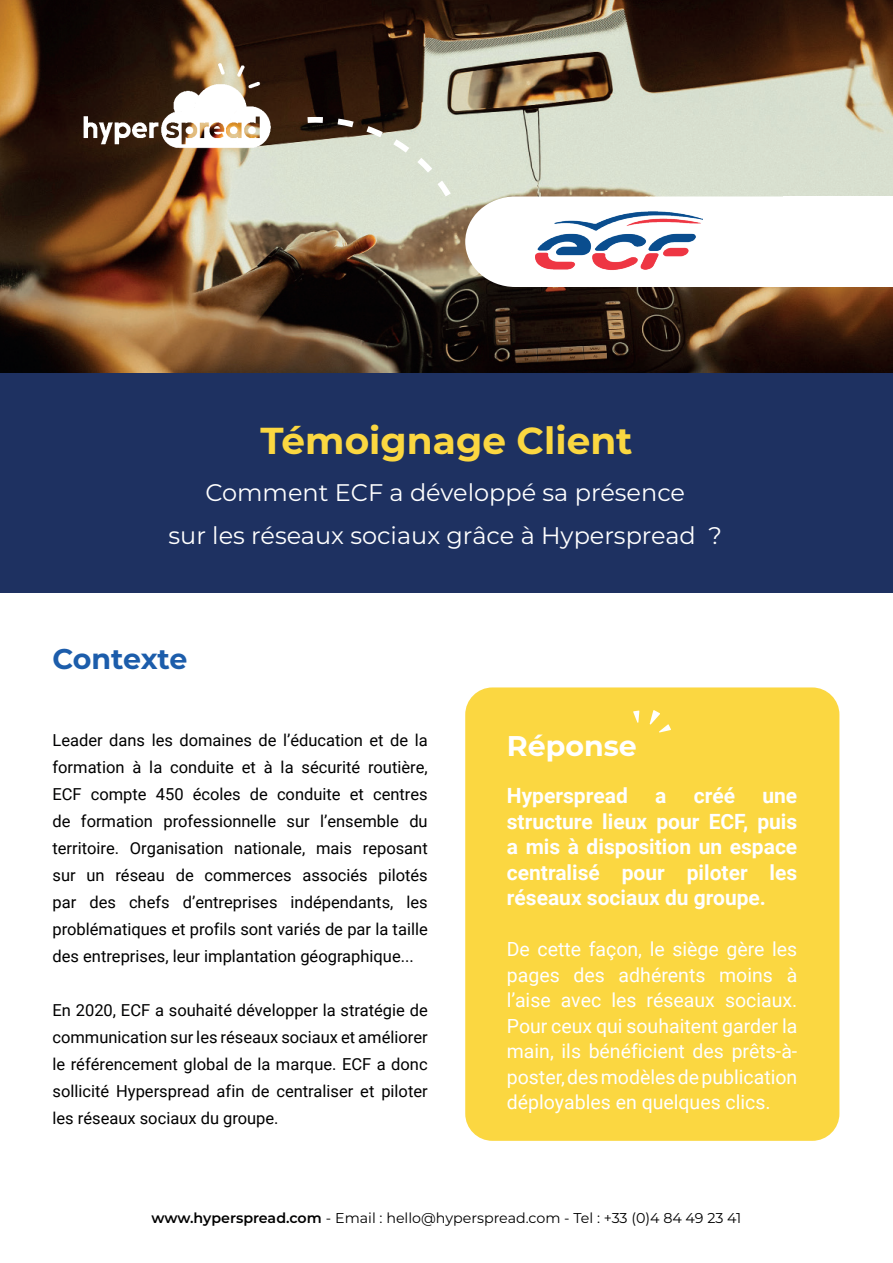
<style>
.page{position:relative;width:893px;height:1263px;background:#fff}
.page>*{position:absolute;margin:0;border:0;box-sizing:border-box;transform-origin:0 0}
.t1{font:700 37.5px "Montserrat";color:#fbd741}
.t2{font:700 28.5px "Montserrat";letter-spacing:-.015em;color:#1c5dab}
.t3{font:700 28.5px "Montserrat";color:#fff}
.t4{font:24px/43.5px "Montserrat";color:#fff;text-align:center}
.t5{font:700 21px/25.5px "Roboto";color:#fff;text-align:justify}
.t6{font:19.5px/25.5px "Roboto";color:#fff;text-align:justify}
.t7{font:16.5px/27px "Roboto";color:#000001;text-align:justify}
.t8{font:14.25px "Montserrat";color:#000001}
.s1{font-weight:600}
</style>
<div class="page">
<img style="left:0;top:0;width:893px;height:374px">
<svg style="left:465px;top:196px;width:318px;height:91px"></svg>
<div style="left:783px;top:196px;width:110px;height:91px;background:#fff"></div>
<div style="left:0;top:374px;width:893px;height:219px;background:#1e3161"></div>
<img style="left:38px;top:39px;width:260px;height:137px">
<svg style="left:437px;top:181px;width:14px;height:15px"></svg>
<svg style="left:393px;top:139px;width:16px;height:14px"></svg>
<svg style="left:307px;top:117px;width:16px;height:6px"></svg>
<svg style="left:417px;top:158px;width:15px;height:15px"></svg>
<svg style="left:338px;top:119px;width:16px;height:8px"></svg>
<svg style="left:366px;top:126px;width:17px;height:11px"></svg>
<div style="left:465px;top:687px;width:374px;height:454px;background:#fbd741;border-radius:27px"></div>
<svg style="left:633px;top:710px;width:6px;height:13px"></svg>
<svg style="left:650px;top:710px;width:21px;height:22px"></svg>
<img style="left:536px;top:205px;width:167px;height:74px">
<h1 class="t1" style="left:260px;top:413px;width:374px">Témoignage Client</h1>
<h3 class="t4" style="left:168px;top:470px;width:555px">Comment ECF a développé sa présence<br>sur les réseaux sociaux grâce à Hyperspread ?</h3>
<h2 class="t2" style="left:52px;top:638px;width:137px">Contexte</h2>
<p class="t7" style="left:52px;top:726px;width:377px">Leader dans les domaines de l’éducation et de la formation à la conduite et à la sécurité routière, ECF compte 450 écoles de conduite et centres de formation professionnelle sur l’ensemble du territoire. Organisation nationale, mais reposant sur un réseau de commerces associés pilotés par des chefs d’entreprises indépendants, les problématiques et profils sont variés de par la taille des entreprises, leur implantation géographique...</p>
<p class="t7" style="left:52px;top:995px;width:377px">En 2020, ECF a souhaité développer la stratégie de communication sur les réseaux sociaux et améliorer le référencement global de la marque. ECF a donc sollicité Hyperspread afin de centraliser et piloter les réseaux sociaux du groupe.</p>
<h2 class="t3" style="left:507px;top:725px;width:132px">Réponse</h2>
<p class="t5" style="left:507px;top:782px;width:122px">Hyperspread</p>
<p class="t5" style="left:655px;top:782px;width:13px">a</p>
<p class="t5" style="left:694px;top:782px;width:43px">créé</p>
<p class="t5" style="left:507px;top:782px;width:292px;text-indent:256px">une structure lieux pour ECF, puis a mis à disposition un espace centralisé pour piloter les réseaux sociaux du groupe.</p>
<p class="t6" style="left:507px;top:936px;width:292px">De cette façon, le siège gère les pages des adhérents moins à l’aise avec les réseaux sociaux.<br>Pour ceux qui souhaitent garder la main, ils bénéficient des prêts-à&shy;poster, des modèles de publication déployables en quelques clics.</p>
<p class="t8" style="left:152px;top:1208px;width:591px"><span class="s1">www.hyperspread.com</span> - Email : hello@hyperspread.com - Tel : +33 (0)4 84 49 23 41</p>
</div>
